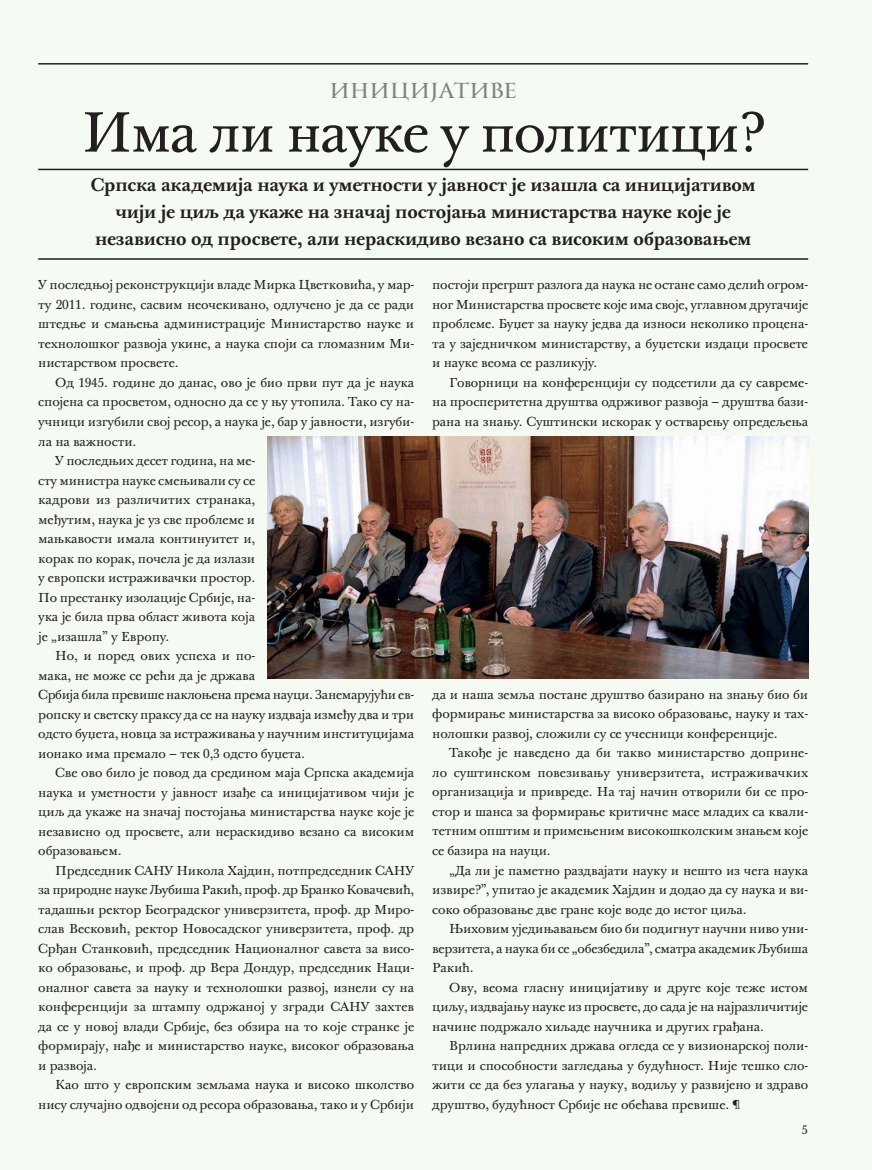
<style>
.page{position:relative;width:872px;height:1170px;background:#fff}
.page>*{position:absolute;margin:0;border:0;box-sizing:border-box;transform-origin:0 0}
.t1{font:55.5px "Baskerville 10 Pro";letter-spacing:-.04em;color:#231f20}
.t2{font:21px "PF Monumenta Pro";letter-spacing:.005em;color:#808285}
.t3{font:700 18px/27px "Baskerville 10 Pro";letter-spacing:-.015em;color:#231f20;text-align:center}
.t4{font:12.75px/19.5px "Baskerville 10 Pro";letter-spacing:-.015em;color:#231f20;text-align:justify}
.t5{font:12px "Baskerville 10 Pro";color:#231f20}
</style>
<div class="page">
<div style="left:0;top:0;width:872px;height:1169px;background:#f5faf2"></div>
<hr style="left:38px;top:63px;width:770px;height:2px;background:#231f20">
<hr style="left:38px;top:169px;width:770px;height:1px;background:#231f20">
<hr style="left:38px;top:258px;width:770px;height:2px;background:#231f20">
<img style="left:268px;top:436px;width:540px;height:242px">
<h2 class="t2" style="left:329px;top:81px;width:189px">ИНИЦИЈАТИВЕ</h2>
<h1 class="t1" style="left:82px;top:110px;width:684px">Има ли науке у политици?</h1>
<h3 class="t3" style="left:91px;top:174px;width:666px">Српска академија наука и уметности у јавност је изашла са иницијативом чији је циљ да укаже на значај постојања министарства науке које је независно од просвете, али нераскидиво везано са високим образовањем</h3>
<p class="t4" style="left:38px;top:277px;width:377px">У последњој реконструкцији владе Мирка Цветковића, у мар&shy;ту 2011. године, сасвим неочекивано, одлучено је да се ради штедње и смањења администрације Министарство науке и технолошког развоја укине, а наука споји са гломазним Ми&shy;нистарством просвете.</p>
<p class="t4" style="left:55px;top:374px;width:360px">Од 1945. године до данас, ово је био први пут да је наука</p>
<p class="t4" style="left:38px;top:394px;width:377px">спојена са просветом, односно да се у њу утопила. Тако су на-</p>
<p class="t4" style="left:38px;top:413px;width:377px">учници изгубили свој ресор, а наука је, бар у јавности, изгуби-</p>
<p class="t4" style="left:38px;top:433px;width:99px">ла на важности.</p>
<p class="t4" style="left:55px;top:452px;width:201px">У последњих десет година, на ме-</p>
<p class="t4" style="left:38px;top:472px;width:218px">сту министра науке смењивали су се</p>
<p class="t4" style="left:38px;top:491px;width:218px">кадрови из различитих странака,</p>
<p class="t4" style="left:38px;top:511px;width:218px">међутим, наука је уз све проблеме и</p>
<p class="t4" style="left:38px;top:530px;width:218px">мањкавости имала континуитет и,</p>
<p class="t4" style="left:38px;top:550px;width:218px">корак по корак, почела је да излази</p>
<p class="t4" style="left:38px;top:569px;width:218px">у европски истраживачки простор.</p>
<p class="t4" style="left:38px;top:589px;width:218px">По престанку изолације Србије, на-</p>
<p class="t4" style="left:38px;top:608px;width:218px">ука је била прва област живота која</p>
<p class="t4" style="left:38px;top:628px;width:132px">је „изашла” у Европу.</p>
<p class="t4" style="left:55px;top:647px;width:201px">Но, и поред ових успеха и по-</p>
<p class="t4" style="left:38px;top:667px;width:218px">мака, не може се рећи да је држава</p>
<p class="t4" style="left:38px;top:686px;width:377px">Србија била превише наклоњена према науци. Занемарујући ев-</p>
<p class="t4" style="left:38px;top:706px;width:377px">ропску и светску праксу да се на науку издваја између два и три</p>
<p class="t4" style="left:38px;top:725px;width:377px">одсто буџета, новца за истраживања у научним институцијама</p>
<p class="t4" style="left:38px;top:745px;width:268px">ионако има премало – тек 0,3 одсто буџета.</p>
<p class="t4" style="left:55px;top:764px;width:360px">Све ово било је повод да средином маја Српска академија</p>
<p class="t4" style="left:38px;top:783px;width:377px">наука и уметности у јавност изађе са иницијативом чији је</p>
<p class="t4" style="left:38px;top:803px;width:377px">циљ да укаже на значај постојања министарства науке које је</p>
<p class="t4" style="left:38px;top:822px;width:377px">независно од просвете, али нераскидиво везано са високим</p>
<p class="t4" style="left:38px;top:842px;width:85px">образовањем.</p>
<p class="t4" style="left:55px;top:861px;width:360px">Председник САНУ Никола Хајдин, потпредседник САНУ</p>
<p class="t4" style="left:38px;top:881px;width:377px">за природне науке Љубиша Ракић, проф. др Бранко Ковачевић,</p>
<p class="t4" style="left:38px;top:900px;width:377px">тадашњи ректор Београдског универзитета, проф. др Миро-</p>
<p class="t4" style="left:38px;top:920px;width:377px">слав Весковић, ректор Новосадског универзитета, проф. др</p>
<p class="t4" style="left:38px;top:939px;width:377px">Срђан Станковић, председник Националног савета за висо-</p>
<p class="t4" style="left:38px;top:959px;width:377px">ко образовање, и проф. др Вера Дондур, председник Наци-</p>
<p class="t4" style="left:38px;top:978px;width:377px">оналног савета за науку и технолошки развој, изнели су на</p>
<p class="t4" style="left:38px;top:998px;width:377px">конференцији за штампу одржаној у згради САНУ захтев</p>
<p class="t4" style="left:38px;top:1017px;width:377px">да се у новој влади Србије, без обзира на то које странке је</p>
<p class="t4" style="left:38px;top:1037px;width:377px">формирају, нађе и министарство науке, високог образовања</p>
<p class="t4" style="left:38px;top:1056px;width:60px">и развоја.</p>
<p class="t4" style="left:55px;top:1076px;width:360px">Као што у европским земљама наука и високо школство</p>
<p class="t4" style="left:38px;top:1095px;width:377px">нису случајно одвојени од ресора образовања, тако и у Србији</p>
<p class="t4" style="left:432px;top:276px;width:377px">постоји прегршт разлога да наука не остане само делић огром&shy;ног Министарства просвете које има своје, углавном другачије проблеме. Буџет за науку једва да износи неколико процена&shy;та у заједничком министарству, а буџетски издаци просвете и науке веома се разликују.</p>
<p class="t4" style="left:432px;top:374px;width:377px;text-indent:17px">Говорници на конференцији су подсетили да су савреме&shy;на просперитетна друштва одрживог развоја – друштва бази&shy;рана на знању. Суштински искорак у остварењу опредељења</p>
<p class="t4" style="left:432px;top:686px;width:377px">да и наша земља постане друштво базирано на знању био би формирање министарства за високо образовање, науку и тах&shy;нолошки развој, сложили су се учесници конференције.</p>
<p class="t4" style="left:432px;top:744px;width:377px;text-indent:17px">Такође је наведено да би такво министарство доприне&shy;ло суштинском повезивању универзитета, истраживачких организација и привреде. На тај начин отворили би се про&shy;стор и шанса за формирање критичне масе младих са квали&shy;тетним општим и примењеним високошколским знањем које се базира на науци.</p>
<p class="t4" style="left:432px;top:861px;width:377px;text-indent:17px">„Да ли је паметно раздвајати науку и нешто из чега наука извире?”, упитао је академик Хајдин и додао да су наука и ви&shy;соко образовање две гране које воде до истог циља.</p>
<p class="t4" style="left:432px;top:920px;width:377px;text-indent:17px">Њиховим уједињавањем био би подигнут научни ниво уни&shy;верзитета, а наука би се „обезбедила”, сматра академик Љубиша Ракић.</p>
<p class="t4" style="left:432px;top:978px;width:377px;text-indent:17px">Ову, веома гласну иницијативу и друге које теже истом циљу, издвајању науке из просвете, до сада је на најразличитије начине подржало хиљаде научника и других грађана.</p>
<p class="t4" style="left:432px;top:1037px;width:377px;text-indent:17px">Врлина напредних држава огледа се у визионарској поли&shy;тици и способности загледања у будућност. Није тешко сло&shy;жити се да без улагања у науку, водиљу у развијено и здраво друштво, будућност Србије не обећава превише. ¶</p>
<p class="t5" style="left:802px;top:1125px;width:8px">5</p>
</div>
